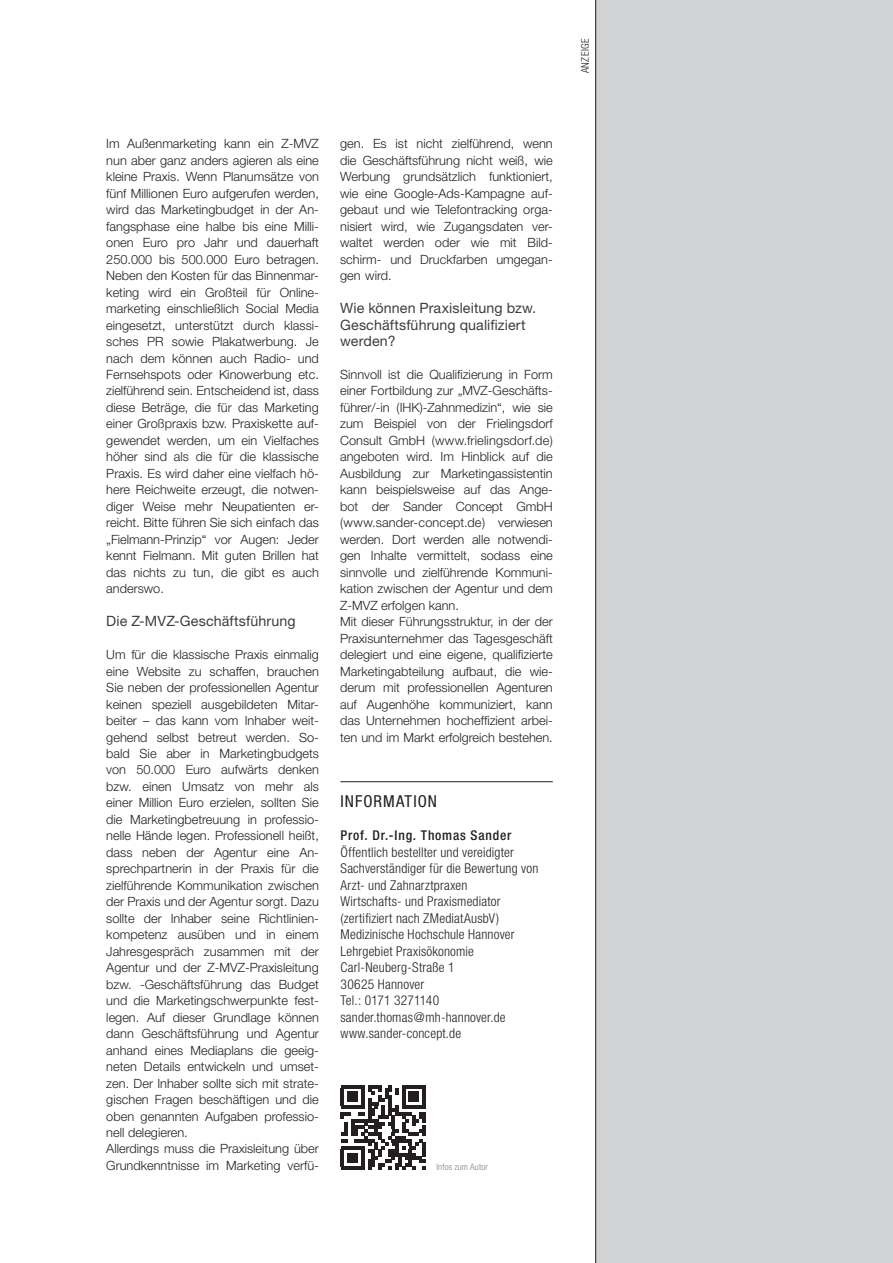
<style>
.page{position:relative;width:893px;height:1263px;background:#fff}
.page>*{position:absolute;margin:0;border:0;box-sizing:border-box;transform-origin:0 0}
.ContactDetails_Headl{font:condensed 16.5px "Helvetica Neue";letter-spacing:.06em;color:#231f20}
.Crossheading{font:14.25px/16.5px "Helvetica Neue";letter-spacing:.005em;color:#3e3e3f}
.ContactDetails{font:300 condensed 13.5px/16.5px "Helvetica Neue";letter-spacing:.015em;color:#231f20}
.ContactDetails_Name{font:500 condensed 13.5px "Helvetica Neue";letter-spacing:.06em;color:#231f20}
.Content{font:300 12.75px/16.5px "Helvetica Neue";color:#231f20}
.Ad{font:300 condensed 10.5px "Helvetica Neue";letter-spacing:.035em;color:#231f20}
.QR-Code{font:300 condensed 9px "Helvetica Neue";letter-spacing:.02em;color:#808285}
</style>
<div class="page">
<div style="left:595px;top:0;width:298px;height:1263px;background:#d1d2d4"></div>
<hr style="left:340px;top:781px;width:213px;height:1px;background:#231f20">
<svg style="left:341px;top:1085px;width:85px;height:85px"></svg>
<p class="Content" style="left:106px;top:135px;width:214px">Im Außenmarketing kann ein Z-MVZ nun aber ganz anders agieren als eine kleine Praxis. Wenn Planumsätze von fünf Millionen Euro aufgerufen werden, wird das Marketingbudget in der An&shy;fangsphase eine halbe bis eine Milli&shy;onen Euro pro Jahr und dauerhaft 250.000 bis 500.000 Euro betragen.<br>Neben den Kosten für das Binnenmar&shy;keting wird ein Großteil für Online&shy;marketing einschließlich Social Media eingesetzt, unterstützt durch klassi&shy;sches PR sowie Plakatwerbung. Je nach dem können auch Radio- und Fernsehspots oder Kinowerbung etc. zielführend sein. Entscheidend ist, dass diese Beträge, die für das Marketing einer Großpraxis bzw. Praxiskette auf&shy;gewendet werden, um ein Vielfaches höher sind als die für die klassische Praxis. Es wird daher eine vielfach hö&shy;here Reichweite erzeugt, die notwen&shy;diger Weise mehr Neupatienten er&shy;reicht. Bitte führen Sie sich einfach das „Fielmann-Prinzip“ vor Augen: Jeder kennt Fielmann. Mit guten Brillen hat das nichts zu tun, die gibt es auch anderswo.</p>
<p class="Crossheading" style="left:106px;top:613px;width:191px">Die Z-MVZ-Geschäftsführung</p>
<p class="Content" style="left:106px;top:646px;width:214px">Um für die klassische Praxis einmalig eine Website zu schaffen, brauchen Sie neben der professionellen Agentur keinen speziell ausgebildeten Mitar&shy;beiter – das kann vom Inhaber weit&shy;gehend selbst betreut werden. So&shy;bald Sie aber in Marketingbudgets von 50.000 Euro aufwärts denken bzw. einen Umsatz von mehr als einer Million Euro erzielen, sollten Sie die Marketingbetreuung in professio&shy;nelle Hände legen. Professionell heißt, dass neben der Agentur eine An&shy;sprechpartnerin in der Praxis für die zielführende Kommunikation zwischen der Praxis und der Agentur sorgt. Dazu sollte der Inhaber seine Richtlinien&shy;kompetenz ausüben und in einem Jahresgespräch zusammen mit der Agentur und der Z-MVZ-Praxisleitung bzw. -Geschäftsführung das Budget und die Marketingschwerpunkte fest&shy;legen. Auf dieser Grundlage können dann Geschäftsführung und Agentur anhand eines Mediaplans die geeig&shy;neten Details entwickeln und umset&shy;zen. Der Inhaber sollte sich mit strate&shy;gischen Fragen beschäftigen und die oben genannten Aufgaben professio&shy;nell delegieren.</p>
<p class="Content" style="left:106px;top:1140px;width:214px">Allerdings muss die Praxisleitung über<br>Grundkenntnisse im Marketing verfü-</p>
<p class="Content" style="left:340px;top:135px;width:214px">gen. Es ist nicht zielführend, wenn die Geschäftsführung nicht weiß, wie Werbung grundsätzlich funktioniert, wie eine Google-Ads-Kampagne auf&shy;gebaut und wie Telefontracking orga&shy;nisiert wird, wie Zugangsdaten ver&shy;waltet werden oder wie mit Bild&shy;schirm- und Druckfarben umgegan&shy;gen wird.</p>
<p class="Crossheading" style="left:340px;top:300px;width:198px">Wie können Praxisleitung bzw.<br>Geschäftsführung qualifiziert werden?</p>
<p class="Content" style="left:340px;top:366px;width:214px">Sinnvoll ist die Qualifizierung in Form einer Fortbildung zur „MVZ-Geschäfts&shy;führer/-in (IHK)-Zahnmedizin“, wie sie zum Beispiel von der Frielingsdorf Consult GmbH (www.frielingsdorf.de) angeboten wird. Im Hinblick auf die Ausbildung zur Marketingassistentin kann beispielsweise auf das Ange&shy;bot der Sander Concept GmbH (www.sander-concept.de) verwiesen werden. Dort werden alle notwendi&shy;gen Inhalte vermittelt, sodass eine sinnvolle und zielführende Kommuni&shy;kation zwischen der Agentur und dem Z-MVZ erfolgen kann.</p>
<p class="Content" style="left:340px;top:613px;width:214px">Mit dieser Führungsstruktur, in der der Praxisunternehmer das Tagesgeschäft delegiert und eine eigene, qualifizierte Marketingabteilung aufbaut, die wie&shy;derum mit professionellen Agenturen auf Augenhöhe kommuniziert, kann das Unternehmen hocheffizient arbei&shy;ten und im Markt erfolgreich bestehen.</p>
<p class="ContactDetails_Headl" style="left:340px;top:792px;width:98px">INFORMATION</p>
<p class="ContactDetails_Name" style="left:340px;top:827px;width:172px">Prof. Dr.-Ing. Thomas Sander</p>
<p class="ContactDetails" style="left:340px;top:844px;width:199px">Öffentlich bestellter und vereidigter<br>Sachverständiger für die Bewertung von<br>Arzt- und Zahnarztpraxen</p>
<p class="ContactDetails" style="left:340px;top:893px;width:162px">Wirtschafts- und Praxismediator (zertifiziert nach ZMediatAusbV)</p>
<p class="ContactDetails" style="left:340px;top:926px;width:176px">Medizinische Hochschule Hannover</p>
<p class="ContactDetails" style="left:340px;top:942px;width:135px">Lehrgebiet Praxisökonomie</p>
<p class="ContactDetails" style="left:340px;top:959px;width:116px">Carl-Neuberg-Straße 1</p>
<p class="ContactDetails" style="left:340px;top:975px;width:85px">30625 Hannover</p>
<p class="ContactDetails" style="left:340px;top:992px;width:100px">Tel.: 0171 3271140</p>
<p class="ContactDetails" style="left:340px;top:1008px;width:167px">sander.thomas@mh-hannover.de www.sander-concept.de</p>
<p class="QR-Code" style="left:436px;top:1161px;width:53px">Infos zum Autor</p>
<p class="Ad" style="left:579px;top:73px;width:36px;rotate:-90deg">ANZEIGE</p>
</div>
